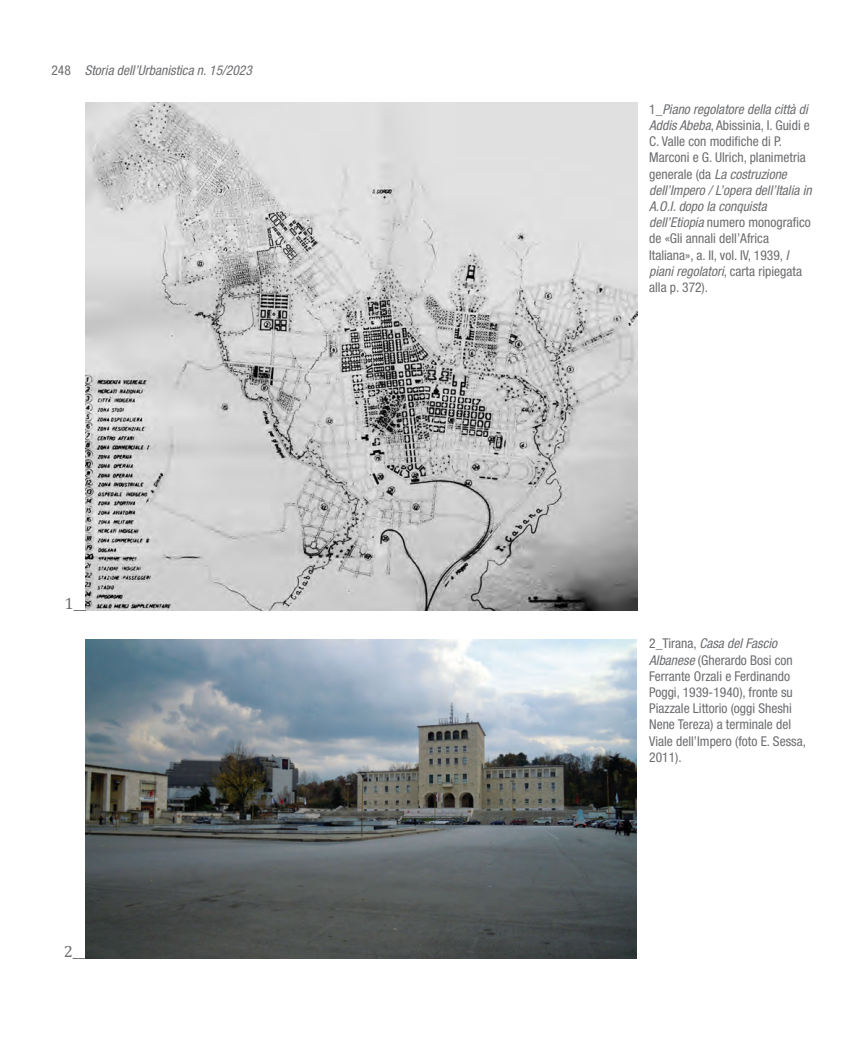
<style>
.page{position:relative;width:851px;height:1063px;background:#fff}
.page>*{position:absolute;margin:0;border:0;box-sizing:border-box;transform-origin:0 0}
.t1{font:16.5px "Cambria";color:#6c6d70}
.t2{font:condensed 13.5px/16.2px "Helvetica Neue LT Std";color:#6c6d70}
.t3{font:italic condensed 13.5px "Helvetica Neue LT Std";color:#6c6d70}
.s1{font-style:normal}
.s2{font-style:italic}
</style>
<div class="page">
<img style="left:86px;top:103px;width:551px;height:507px">
<img style="left:85px;top:639px;width:551px;height:320px">
<p class="t3" style="left:51px;top:66px;width:202px"><span class="s1">248</span> Storia dell’Urbanistica n. 15/2023</p>
<p class="t1" style="left:65px;top:593px;width:23px">1__</p>
<p class="t1" style="left:64px;top:942px;width:23px">2__</p>
<p class="t2" style="left:649px;top:102px;width:164px">1_<span class="s2">Piano regolatore della città di<br>Addis Abeba</span>, Abissinia, I. Guidi e<br>C. Valle con modifiche di P.<br>Marconi e G. Ulrich, planimetria generale (da <span class="s2">La costruzione dell’Impero / L’opera dell’Italia in<br>A.O.I. dopo la conquista dell’Etiopia</span> numero monografico de «Gli annali dell’Africa<br>Italiana», a. II, vol. IV, 1939, <span class="s2">I piani regolatori</span>, carta ripiegata alla p. 372).</p>
<p class="t2" style="left:649px;top:637px;width:158px">2_Tirana, <span class="s2">Casa del Fascio<br>Albanese</span> (Gherardo Bosi con<br>Ferrante Orzali e Ferdinando<br>Poggi, 1939-1940), fronte su<br>Piazzale Littorio (oggi Sheshi<br>Nene Tereza) a terminale del<br>Viale dell’Impero (foto E. Sessa,<br>2011).</p>
</div>
